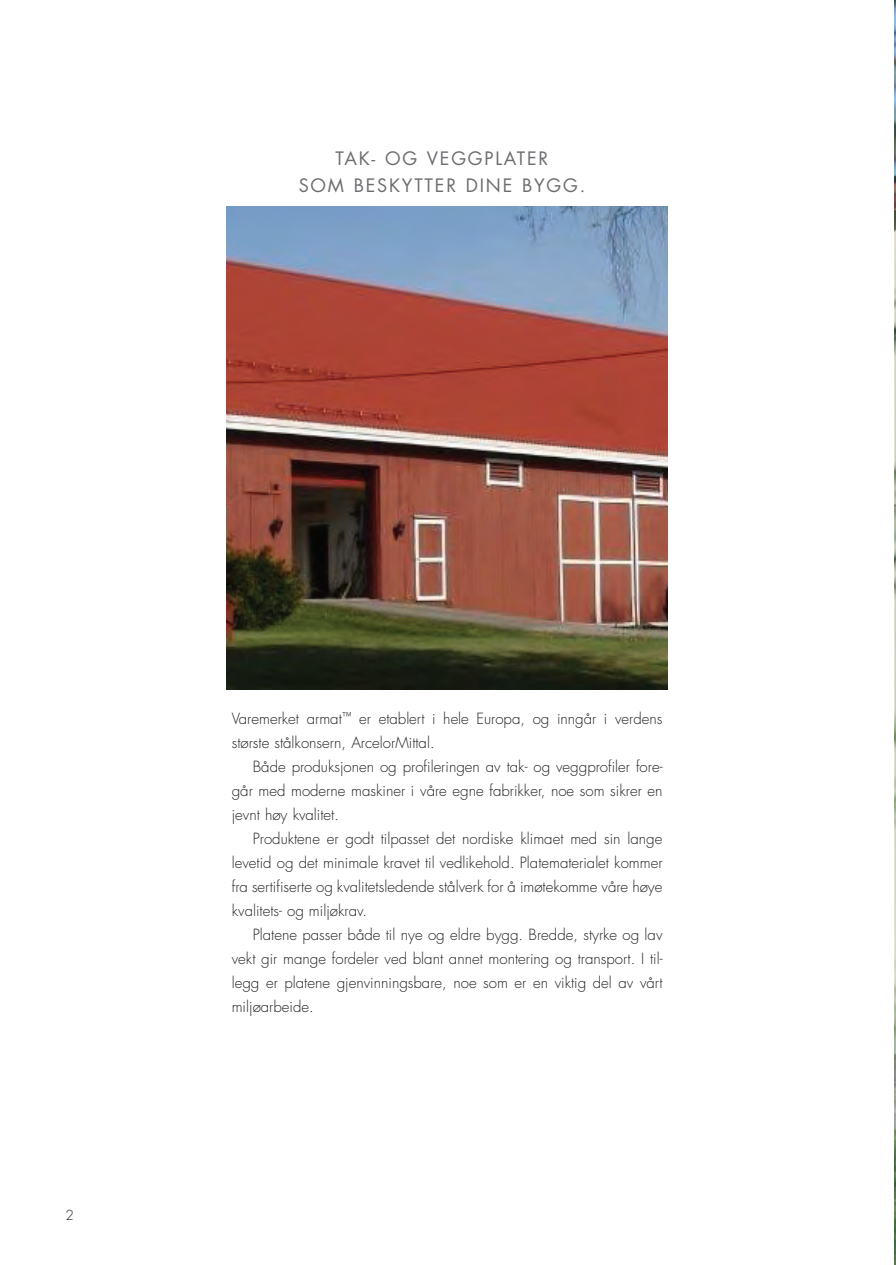
<style>
.page{position:relative;width:896px;height:1265px;background:#fff}
.page>*{position:absolute;margin:0;border:0;box-sizing:border-box;transform-origin:0 0}
.t1{font:18px/27px "Futura Std";letter-spacing:.1em;color:#6c6d70;text-align:center}
.t2{font:300 15px/24px "Futura Std";color:#231f20;text-align:justify}
.t3{font:300 13.5px "Futura Std";color:#231f20}
</style>
<div class="page">
<img style="left:226px;top:206px;width:440px;height:484px">
<img style="left:894px;top:2px;width:1px;height:1261px">
<p class="t1" style="left:298px;top:145px;width:288px">TAK- OG VEGGPLATER<br>SOM BESKYTTER DINE BYGG.</p>
<p class="t3" style="left:65px;top:1207px;width:10px">2</p>
<p class="t2" style="left:232px;top:707px;width:432px">Varemerket armat<sup>™</sup> er etablert i hele Europa, og inngår i verdens største stålkonsern, ArcelorMittal.</p>
<p class="t2" style="left:232px;top:755px;width:432px;text-indent:21px">Både produksjonen og profileringen av tak- og veggprofiler fore&shy;går med moderne maskiner i våre egne fabrikker, noe som sikrer en jevnt høy kvalitet.</p>
<p class="t2" style="left:232px;top:827px;width:432px;text-indent:21px">Produktene er godt tilpasset det nordiske klimaet med sin lange levetid og det minimale kravet til vedlikehold. Platematerialet kommer fra sertifiserte og kvalitetsledende stålverk for å imøtekomme våre høye kvalitets- og miljøkrav.</p>
<p class="t2" style="left:232px;top:923px;width:432px;text-indent:21px">Platene passer både til nye og eldre bygg. Bredde, styrke og lav vekt gir mange fordeler ved blant annet montering og transport. I til&shy;legg er platene gjenvinningsbare, noe som er en viktig del av vårt miljøarbeide.</p>
</div>
